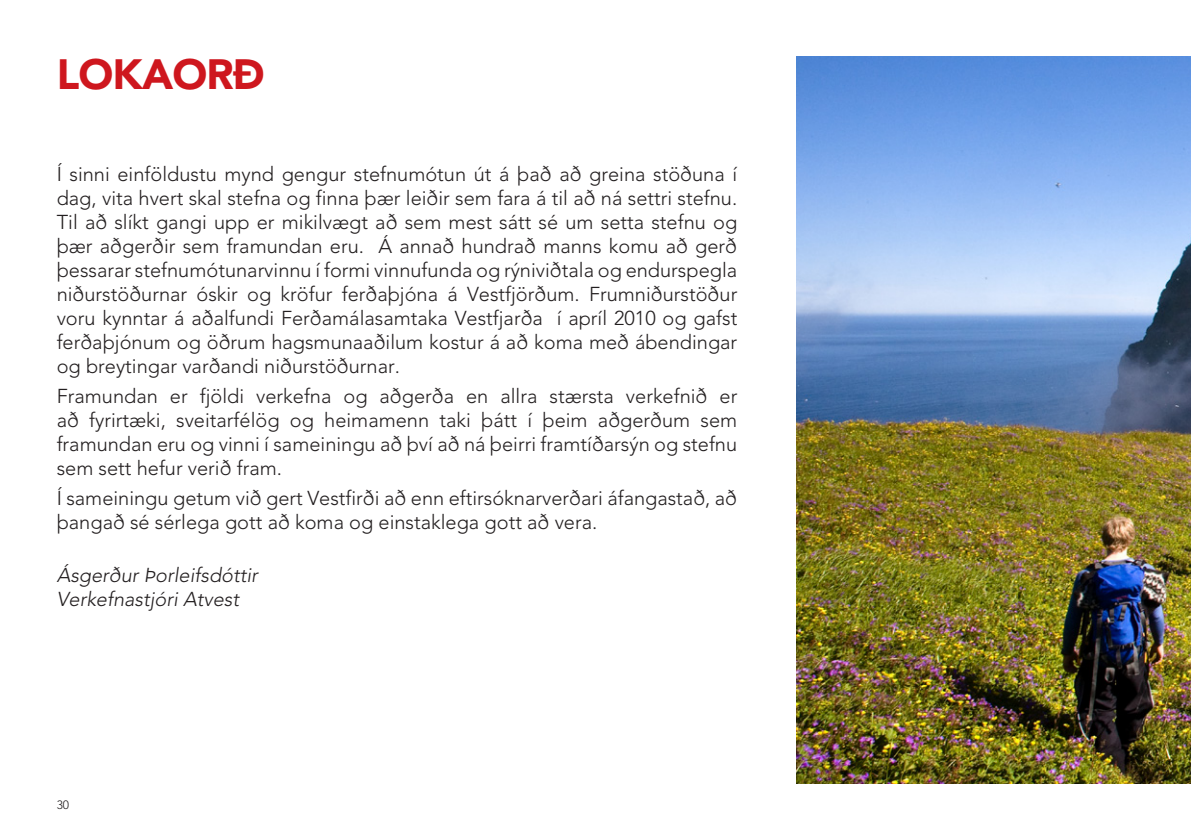
<style>
.page{position:relative;width:1191px;height:840px;background:#fff}
.page>*{position:absolute;margin:0;border:0;box-sizing:border-box;transform-origin:0 0}
.t1{font:900 42px "Avenir IS";color:#ce171e}
.t2{font:300 20px/24px "Avenir IS";color:#231f20;text-align:justify}
.t3{font:italic 300 20px/24px "Avenir IS";color:#231f20}
.t4{font:300 12px "Avenir IS";color:#231f20}
</style>
<div class="page">
<img style="left:797px;top:57px;width:394px;height:725px">
<h1 class="t1" style="left:57px;top:49px;width:178px">LOKAORÐ</h1>
<p class="t2" style="left:57px;top:162px;width:682px">Í sinni einföldustu mynd gengur stefnumótun út á það að greina stöðuna í dag, vita hvert skal stefna og finna þær leiðir sem fara á til að ná settri stefnu.<br>Til að slíkt gangi upp er mikilvægt að sem mest sátt sé um setta stefnu og þær aðgerðir sem framundan eru. Á annað hundrað manns komu að gerð þessarar stefnumótunarvinnu í formi vinnufunda og rýniviðtala og endurspegla niðurstöðurnar óskir og kröfur ferðaþjóna á Vestfjörðum. Frumniðurstöður voru kynntar á aðalfundi Ferðamálasamtaka Vestfjarða í apríl 2010 og gafst ferðaþjónum og öðrum hagsmunaaðilum kostur á að koma með ábendingar og breytingar varðandi niðurstöðurnar.</p>
<p class="t2" style="left:57px;top:383px;width:682px">Framundan er fjöldi verkefna og aðgerða en allra stærsta verkefnið er að fyrirtæki, sveitarfélög og heimamenn taki þátt í þeim aðgerðum sem framundan eru og vinni í sameiningu að því að ná þeirri framtíðarsýn og stefnu sem sett hefur verið fram.</p>
<p class="t2" style="left:57px;top:485px;width:682px">Í sameiningu getum við gert Vestfirði að enn eftirsóknarverðari áfangastað, að þangað sé sérlega gott að koma og einstaklega gott að vera.</p>
<p class="t3" style="left:57px;top:563px;width:203px">Ásgerður Þorleifsdóttir<br>Verkefnastjóri Atvest</p>
<p class="t4" style="left:57px;top:797px;width:14px">30</p>
</div>
